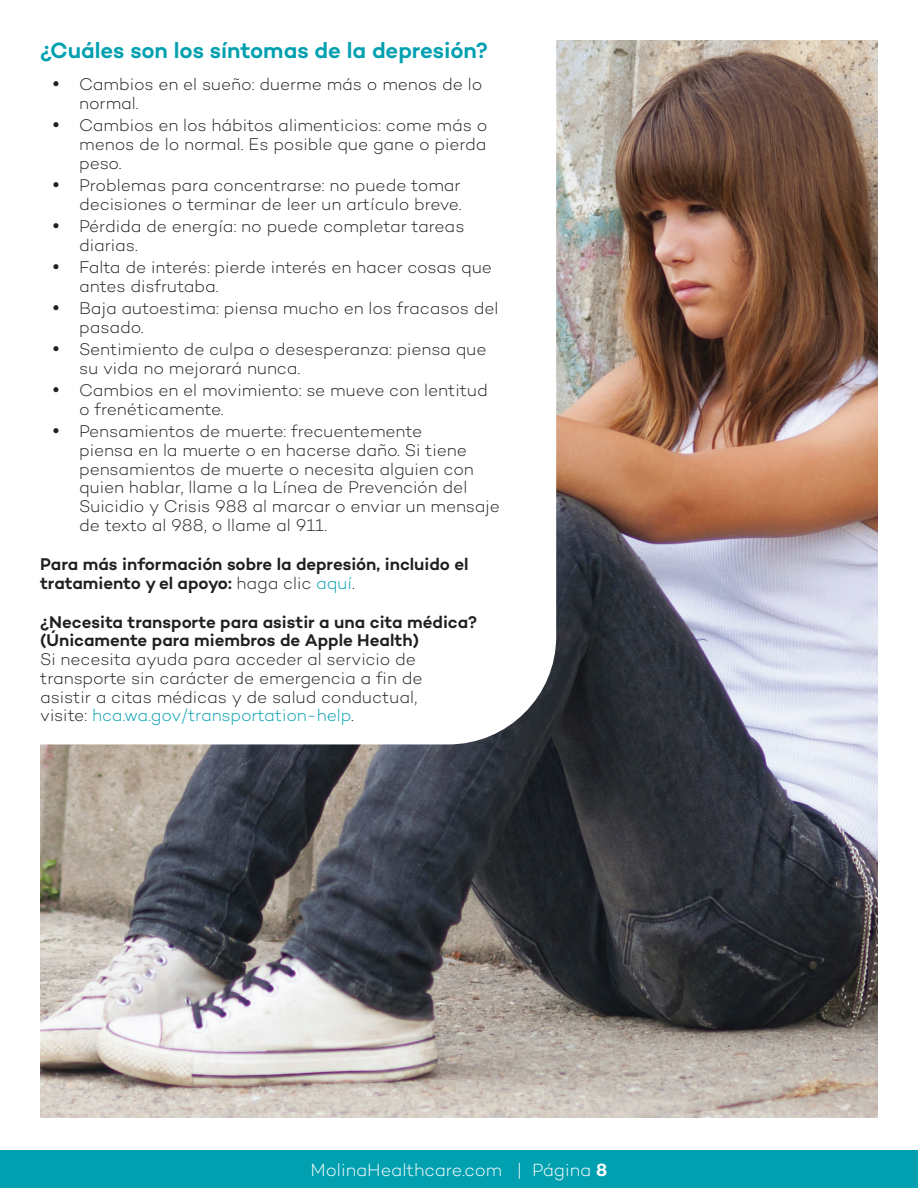
<style>
.page{position:relative;width:918px;height:1188px;background:#fff}
.page>*{position:absolute;margin:0;border:0;box-sizing:border-box;transform-origin:0 0}
.t1{font:600 22.5px "Campton";letter-spacing:-.005em;color:#00a0b0}
.t2{font:300 18px "Campton";color:#fff}
.t3{font:300 17.25px/18.8px "Campton";letter-spacing:-.005em;color:#231f20}
.t4{font:600 17.25px/18.8px "Campton";letter-spacing:-.005em;color:#231f20}
.s1{font-weight:300}
.s2{font-weight:300;color:#00a0b0}
.s3{font-weight:600}
.s4{color:#00a0b0}
</style>
<div class="page">
<div style="left:0;top:1150px;width:918px;height:38px;background:#00a0b0"></div>
<img style="left:40px;top:40px;width:838px;height:1078px">
<svg style="left:40px;top:40px;width:516px;height:704px"></svg>
<svg style="left:54px;top:81px;width:5px;height:5px"></svg>
<svg style="left:54px;top:122px;width:5px;height:5px"></svg>
<svg style="left:54px;top:182px;width:5px;height:5px"></svg>
<svg style="left:54px;top:223px;width:5px;height:5px"></svg>
<svg style="left:54px;top:264px;width:5px;height:5px"></svg>
<svg style="left:54px;top:305px;width:5px;height:5px"></svg>
<svg style="left:54px;top:346px;width:5px;height:5px"></svg>
<svg style="left:54px;top:387px;width:5px;height:5px"></svg>
<svg style="left:54px;top:428px;width:5px;height:5px"></svg>
<h3 class="t1" style="left:40px;top:36px;width:449px">¿Cuáles son los síntomas de la depresión?</h3>
<p class="t3" style="left:79px;top:75px;width:405px">Cambios en el sueño: duerme más o menos de lo normal .</p>
<p class="t3" style="left:79px;top:116px;width:410px;text-align:justify">Cambios en los hábitos alimenticios: come más o menos de lo normal . Es posible que gane o pierda peso .</p>
<p class="t3" style="left:79px;top:175px;width:384px">Problemas para concentrarse: no puede tomar decisiones o terminar de leer un artículo breve .</p>
<p class="t3" style="left:79px;top:216px;width:387px">Pérdida de energía: no puede completar tareas diarias .</p>
<p class="t3" style="left:79px;top:257px;width:414px">Falta de interés: pierde interés en hacer cosas que antes disfrutaba .</p>
<p class="t3" style="left:79px;top:298px;width:421px">Baja autoestima: piensa mucho en los fracasos del pasado .</p>
<p class="t3" style="left:79px;top:339px;width:409px">Sentimiento de culpa o desesperanza: piensa que su vida no mejorará nunca .</p>
<p class="t3" style="left:79px;top:380px;width:410px">Cambios en el movimiento: se mueve con lentitud o frenéticamente .</p>
<p class="t3" style="left:79px;top:421px;width:422px">Pensamientos de muerte: frecuentemente<br>piensa en la muerte o en hacerse daño . Si tiene pensamientos de muerte o necesita alguien con quien hablar, llame a la Línea de Prevención del Suicidio y Crisis 988 al marcar o enviar un mensaje de texto al 988, o llame al 911 .</p>
<p class="t4" style="left:40px;top:554px;width:430px">Para más información sobre la depresión, incluido el tratamiento y el apoyo: <span class="s1">haga clic</span> <span class="s2">aquí</span> <span class="s1">.</span></p>
<p class="t3" style="left:40px;top:612px;width:438px"><span class="s3">¿Necesita transporte para asistir a una cita médica? (Únicamente para miembros de Apple Health)<br></span>Si necesita ayuda para acceder al servicio de transporte sin carácter de emergencia a fin de asistir a citas médicas y de salud conductual,<br>visite: <span class="s4">hca .wa .gov/transportation-help</span> .</p>
<p class="t2" style="left:311px;top:1159px;width:298px">MolinaHealthcare .com | Página <span class="s3">8</span></p>
</div>
